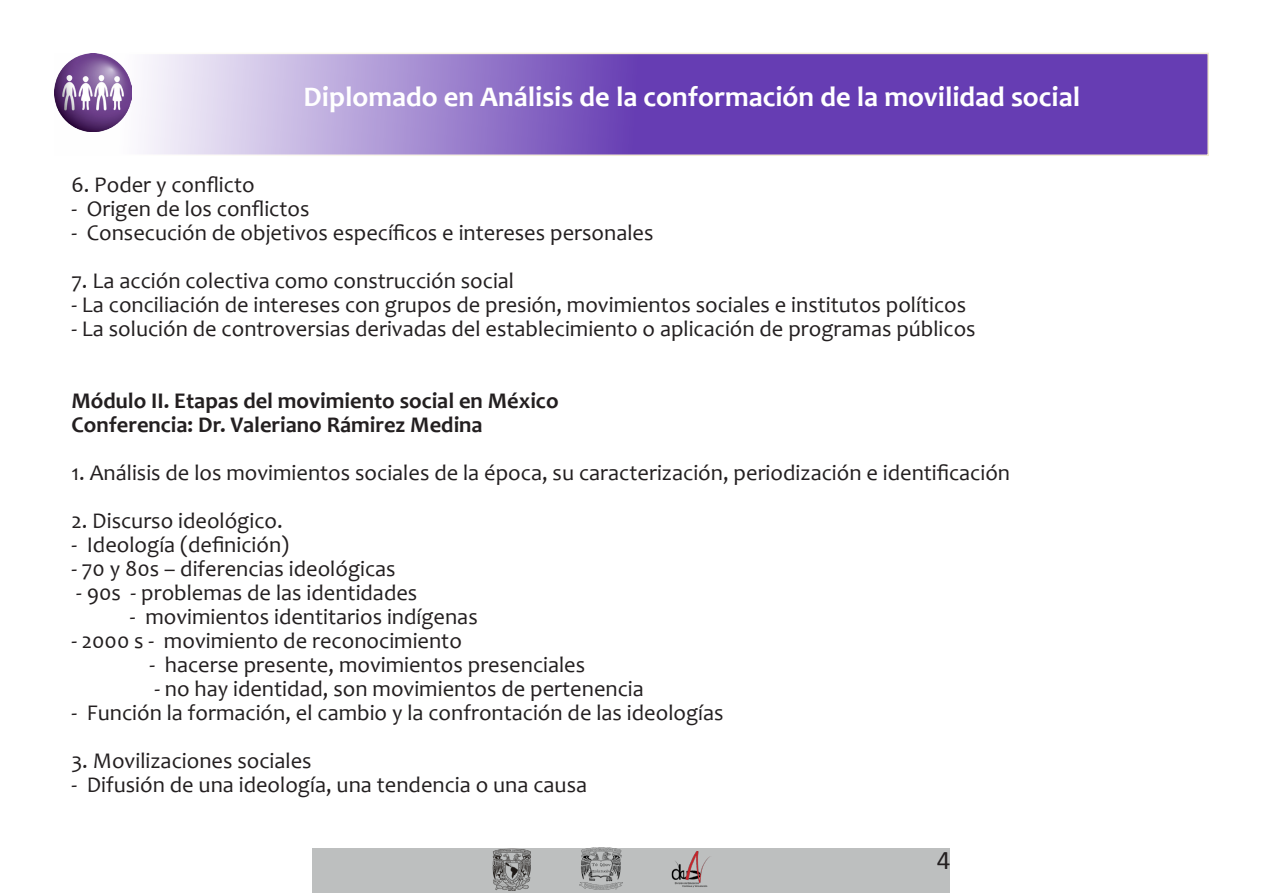
<style>
.page{position:relative;width:1263px;height:893px;background:#fff}
.page>*{position:absolute;margin:0;border:0;box-sizing:border-box;transform-origin:0 0}
.t1{font:700 28.5px "Candara";color:#fff}
.t2{font:27px "Calibri";color:#231f20}
.t3{font:22.5px "Candara";color:#231f20}
.t4{font:700 22.5px "Candara";color:#231f20}
</style>
<div class="page">
<div style="left:313px;top:848px;width:637px;height:45px;background:#bdbfbf"></div>
<img style="left:671px;top:851px;width:39px;height:37px">
<img style="left:492px;top:848px;width:39px;height:43px">
<img style="left:580px;top:847px;width:42px;height:43px">
<svg style="left:86px;top:53px;width:1123px;height:103px;background:#8c6ec5"></svg>
<img style="left:54px;top:54px;width:78px;height:78px">
<p class="t1" style="left:304px;top:79px;width:778px">Diplomado en Análisis de la conformación de la movilidad social</p>
<p class="t3" style="left:71px;top:170px;width:185px">6. Poder y conflicto</p>
<p class="t3" style="left:71px;top:194px;width:240px">- Origen de los conflictos</p>
<p class="t3" style="left:71px;top:218px;width:584px">- Consecución de objetivos específicos e intereses personales</p>
<p class="t3" style="left:71px;top:266px;width:444px">7. La acción colectiva como construcción social</p>
<p class="t3" style="left:71px;top:290px;width:896px">- La conciliación de intereses con grupos de presión, movimientos sociales e institutos políticos</p>
<p class="t3" style="left:71px;top:314px;width:906px">- La solución de controversias derivadas del establecimiento o aplicación de programas públicos</p>
<p class="t4" style="left:71px;top:386px;width:489px">Módulo II. Etapas del movimiento social en México</p>
<p class="t4" style="left:71px;top:410px;width:413px">Conferencia: Dr. Valeriano Rámirez Medina</p>
<p class="t3" style="left:71px;top:458px;width:940px">1. Análisis de los movimientos sociales de la época, su caracterización, periodización e identificación</p>
<p class="t3" style="left:71px;top:506px;width:213px">2. Discurso ideológico.</p>
<p class="t3" style="left:71px;top:530px;width:219px">- Ideología (definición)</p>
<p class="t3" style="left:71px;top:554px;width:326px">- 70 y 80s – diferencias ideológicas</p>
<p class="t3" style="left:76px;top:578px;width:343px">- 90s - problemas de las identidades</p>
<p class="t3" style="left:130px;top:602px;width:349px">- movimientos identitarios indígenas</p>
<p class="t3" style="left:71px;top:626px;width:392px">- 2000 s - movimiento de reconocimiento</p>
<p class="t3" style="left:149px;top:650px;width:437px">- hacerse presente, movimientos presenciales</p>
<p class="t3" style="left:154px;top:674px;width:491px">- no hay identidad, son movimientos de pertenencia</p>
<p class="t3" style="left:71px;top:698px;width:654px">- Función la formación, el cambio y la confrontación de las ideologías</p>
<p class="t3" style="left:71px;top:746px;width:242px">3. Movilizaciones sociales</p>
<p class="t3" style="left:71px;top:770px;width:517px">- Difusión de una ideología, una tendencia o una causa</p>
<p class="t2" style="left:937px;top:842px;width:15px">4</p>
</div>
